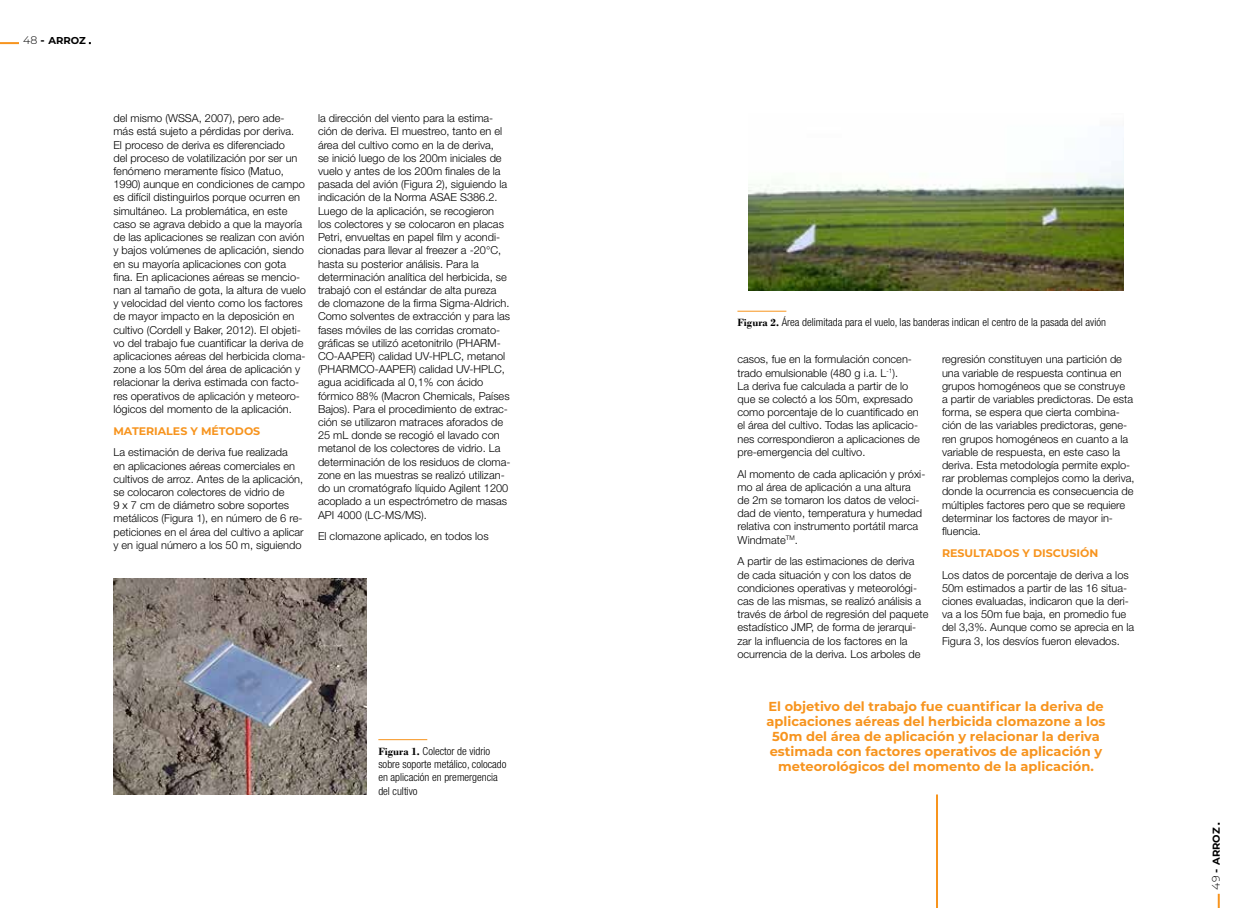
<style>
.page{position:relative;width:1248px;height:908px;background:#fff}
.page>*{position:absolute;margin:0;border:0;box-sizing:border-box;transform-origin:0 0}
.t1{font:700 13px/15px "Montserrat";color:#f7941e;text-align:center}
.t2{font:300 11px/13.2px "Helvetica Neue";color:#000}
.t3{font:300 condensed 11px/13.2px "Helvetica Neue";color:#000}
.t4{font:700 11px "Montserrat";color:#f7941e}
.t5{font:700 10px "Montserrat";color:#000}
.s1{font-weight:300;font-size:11px}
.s2{font-size:11px}
.s3{font-family:"Bodoni";font-weight:700;font-stretch:normal}
</style>
<div class="page">
<img style="left:113px;top:578px;width:253px;height:216px">
<hr style="left:378px;top:738px;width:49px;height:1px;background:#f7941e">
<hr style="left:737px;top:310px;width:49px;height:1px;background:#f7941e">
<img style="left:748px;top:160px;width:375px;height:131px">
<hr style="left:935px;top:794px;width:2px;height:113px;background:#f7941e">
<svg style="left:1217px;top:893px;width:2px;height:14px"></svg>
<svg style="left:0;top:42px;width:19px;height:2px"></svg>
<p class="t5" style="left:23px;top:33px;width:64px"><span class="s1">48</span> <span class="s2">-</span> ARROZ</p>
<p class="t2" style="left:113px;top:111px;width:194px">del mismo (WSSA, 2007), pero ade&shy;más está sujeto a pérdidas por deriva.<br>El proceso de deriva es diferenciado<br>del proceso de volatilización por ser un fenómeno meramente físico (Matuo, 1990) aunque en condiciones de campo es difícil distinguirlos porque ocurren en simultáneo. La problemática, en este caso se agrava debido a que la mayoría de las aplicaciones se realizan con avión y bajos volúmenes de aplicación, siendo en su mayoría aplicaciones con gota fina. En aplicaciones aéreas se mencio&shy;nan al tamaño de gota, la altura de vuelo y velocidad del viento como los factores de mayor impacto en la deposición en cultivo (Cordell y Baker, 2012). El objeti&shy;vo del trabajo fue cuantificar la deriva de aplicaciones aéreas del herbicida cloma&shy;zone a los 50m del área de aplicación y relacionar la deriva estimada con facto&shy;res operativos de aplicación y meteoro&shy;lógicos del momento de la aplicación.</p>
<p class="t4" style="left:113px;top:422px;width:148px">MATERIALES Y MÉTODOS</p>
<p class="t2" style="left:113px;top:445px;width:192px">La estimación de deriva fue realizada<br>en aplicaciones aéreas comerciales en cultivos de arroz. Antes de la aplicación, se colocaron colectores de vidrio de<br>9 x 7 cm de diámetro sobre soportes metálicos (Figura 1), en número de 6 re&shy;peticiones en el área del cultivo a aplicar y en igual número a los 50 m, siguiendo</p>
<p class="t2" style="left:318px;top:111px;width:194px">la dirección del viento para la estima&shy;ción de deriva. El muestreo, tanto en el área del cultivo como en la de deriva,<br>se inició luego de los 200m iniciales de vuelo y antes de los 200m finales de la pasada del avión (Figura 2), siguiendo la indicación de la Norma ASAE S386.2.<br>Luego de la aplicación, se recogieron<br>los colectores y se colocaron en placas Petri, envueltas en papel film y acondi&shy;cionadas para llevar al freezer a -20°C, hasta su posterior análisis. Para la determinación analítica del herbicida, se trabajó con el estándar de alta pureza de clomazone de la firma Sigma-Aldrich.<br>Como solventes de extracción y para las fases móviles de las corridas cromato&shy;gráficas se utilizó acetonitrilo (PHARM-CO-AAPER) calidad UV-HPLC, metanol (PHARMCO-AAPER) calidad UV-HPLC, agua acidificada al 0,1% con ácido fórmico 88% (Macron Chemicals, Países Bajos). Para el procedimiento de extrac&shy;ción se utilizaron matraces aforados de 25 mL donde se recogió el lavado con metanol de los colectores de vidrio. La determinación de los residuos de cloma&shy;zone en las muestras se realizó utilizan&shy;do un cromatógrafo líquido Agilent 1200 acoplado a un espectrómetro de masas API 4000 (LC-MS/MS).</p>
<p class="t2" style="left:318px;top:529px;width:172px">El clomazone aplicado, en todos los</p>
<p class="t3" style="left:378px;top:744px;width:130px"><span class="s3">Figura 1.</span> Colector de vidrio sobre soporte metálico, colocado en aplicación en premergencia del cultivo</p>
<p class="t3" style="left:737px;top:316px;width:370px"><span class="s3">Figura 2.</span> Área delimitada para el vuelo, las banderas indican el centro de la pasada del avión</p>
<p class="t2" style="left:737px;top:352px;width:184px">casos, fue en la formulación concen&shy;trado emulsionable (480 g i.a. L<sup>-1</sup>).<br>La deriva fue calculada a partir de lo que se colectó a los 50m, expresado como porcentaje de lo cuantificado en el área del cultivo. Todas las aplicacio&shy;nes correspondieron a aplicaciones de pre-emergencia del cultivo.</p>
<p class="t2" style="left:737px;top:466px;width:189px">Al momento de cada aplicación y próxi&shy;mo al área de aplicación a una altura de 2m se tomaron los datos de veloci&shy;dad de viento, temperatura y humedad relativa con instrumento portátil marca Windmate<sup>TM</sup>.</p>
<p class="t2" style="left:737px;top:554px;width:192px">A partir de las estimaciones de deriva de cada situación y con los datos de condiciones operativas y meteorológi&shy;cas de las mismas, se realizó análisis a través de árbol de regresión del paquete estadístico JMP, de forma de jerarqui&shy;zar la influencia de los factores en la ocurrencia de la deriva. Los arboles de</p>
<p class="t2" style="left:941px;top:352px;width:194px">regresión constituyen una partición de una variable de respuesta continua en grupos homogéneos que se construye<br>a partir de variables predictoras. De esta forma, se espera que cierta combina&shy;ción de las variables predictoras, gene&shy;ren grupos homogéneos en cuanto a la variable de respuesta, en este caso la deriva. Esta metodología permite explo&shy;rar problemas complejos como la deriva, donde la ocurrencia es consecuencia de múltiples factores pero que se requiere determinar los factores de mayor in&shy;fluencia.</p>
<p class="t4" style="left:941px;top:544px;width:158px">RESULTADOS Y DISCUSIÓN</p>
<p class="t2" style="left:941px;top:567px;width:194px">Los datos de porcentaje de deriva a los 50m estimados a partir de las 16 situa&shy;ciones evaluadas, indicaron que la deri&shy;va a los 50m fue baja, en promedio fue del 3,3%. Aunque como se aprecia en la Figura 3, los desvíos fueron elevados.</p>
<p class="t1" style="left:766px;top:697px;width:340px">El objetivo del trabajo fue cuantificar la deriva de aplicaciones aéreas del herbicida clomazone a los 50m del área de aplicación y relacionar la deriva estimada con factores operativos de aplicación y meteorológicos del momento de la aplicación.</p>
<p class="t5" style="left:1208px;top:889px;width:63px;rotate:-90deg"><span class="s1">49</span> <span class="s2">-</span> ARROZ</p>
</div>
